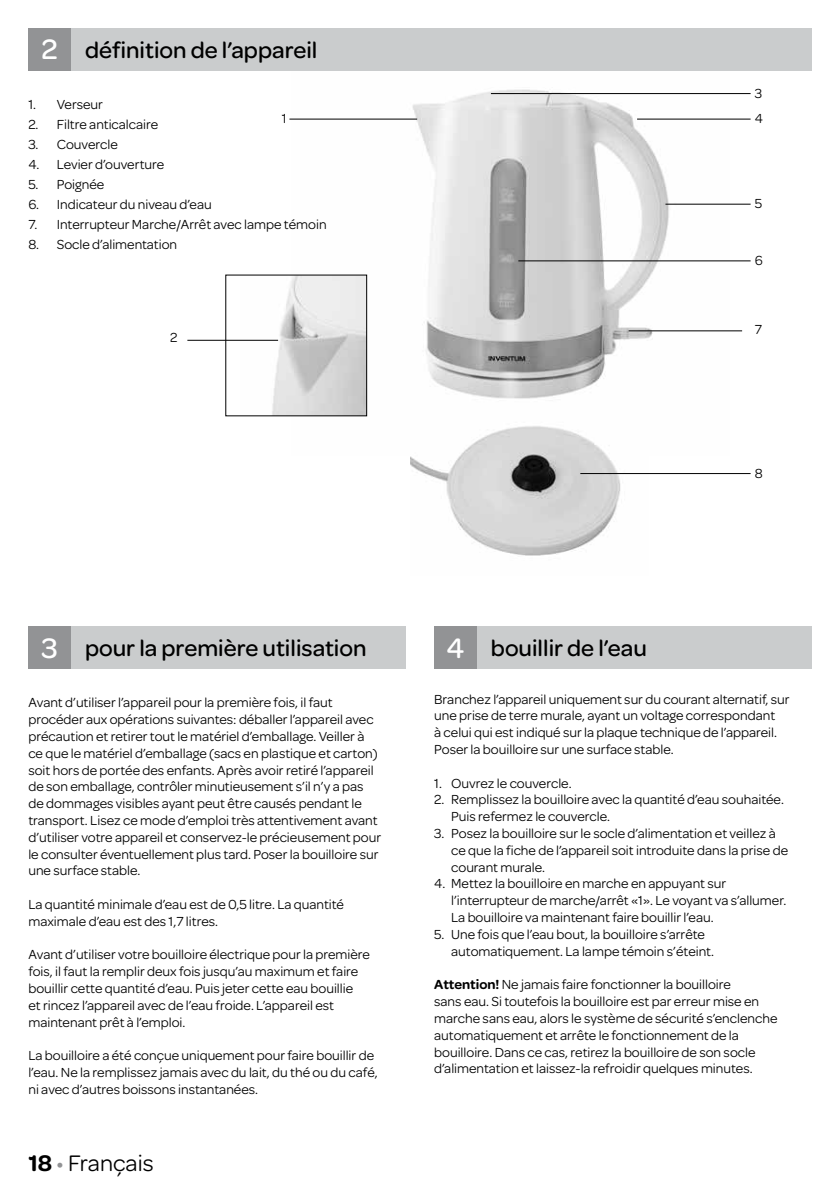
<style>
.page{position:relative;width:840px;height:1191px;background:#fff}
.page>*{position:absolute;margin:0;border:0;box-sizing:border-box;transform-origin:0 0}
.t1{font:500 24px "Omnes";color:#000}
.t2{font:24px "Omnes";color:#000}
.t3{font:14px/16.8px "Omnes";color:#000}
.s1{font-size:30px;color:#fff}
.s2{font-weight:600}
.s3{color:#929395}
</style>
<div class="page">
<img style="left:292px;top:89px;width:437px;height:328px">
<div style="left:57px;top:28px;width:754px;height:43px;background:#cacccd"></div>
<div style="left:28px;top:28px;width:43px;height:43px;background:#929395"></div>
<div style="left:57px;top:626px;width:348px;height:43px;background:#cacccd"></div>
<div style="left:28px;top:626px;width:43px;height:43px;background:#929395"></div>
<div style="left:462px;top:626px;width:349px;height:43px;background:#cacccd"></div>
<div style="left:434px;top:626px;width:42px;height:43px;background:#929395"></div>
<img style="left:410px;top:426px;width:238px;height:130px">
<hr style="left:665px;top:204px;width:85px;height:1px;background:#000">
<hr style="left:636px;top:119px;width:114px;height:1px;background:#000">
<hr style="left:518px;top:260px;width:232px;height:1px;background:#000">
<hr style="left:289px;top:119px;width:128px;height:1px;background:#000">
<hr style="left:628px;top:330px;width:113px;height:1px;background:#000">
<img style="left:240px;top:276px;width:125px;height:138px">
<hr style="left:187px;top:340px;width:91px;height:1px;background:#000">
<hr style="left:490px;top:93px;width:260px;height:1px;background:#000">
<hr style="left:580px;top:473px;width:170px;height:1px;background:#000">
<h1 class="t1" style="left:42px;top:33px;width:277px"><span class="s1">2</span> définition de l’appareil</h1>
<p class="t3" style="left:28px;top:95px;width:76px">1. Verseur</p>
<p class="t3" style="left:28px;top:115px;width:131px">2. Filtre anticalcaire</p>
<p class="t3" style="left:28px;top:135px;width:91px">3. Couvercle</p>
<p class="t3" style="left:28px;top:155px;width:137px">4. Levier d’ouverture</p>
<p class="t3" style="left:28px;top:175px;width:77px">5. Poignée</p>
<p class="t3" style="left:28px;top:195px;width:185px">6. Indicateur du niveau d’eau</p>
<p class="t3" style="left:28px;top:215px;width:300px">7. Interrupteur Marche/Arrêt avec lampe témoin</p>
<p class="t3" style="left:28px;top:235px;width:150px">8. Socle d’alimentation</p>
<p class="t3" style="left:281px;top:109px;width:6px">1</p>
<p class="t3" style="left:170px;top:328px;width:9px">2</p>
<p class="t3" style="left:754px;top:84px;width:9px">3</p>
<p class="t3" style="left:754px;top:109px;width:10px">4</p>
<p class="t3" style="left:754px;top:194px;width:9px">5</p>
<p class="t3" style="left:754px;top:251px;width:10px">6</p>
<p class="t3" style="left:754px;top:321px;width:9px">7</p>
<p class="t3" style="left:754px;top:464px;width:9px">8</p>
<h1 class="t1" style="left:41px;top:631px;width:326px"><span class="s1">3</span> pour la première utilisation</h1>
<h1 class="t1" style="left:446px;top:631px;width:202px"><span class="s1">4</span> bouillir de l’eau</h1>
<p class="t3" style="left:28px;top:693px;width:354px">Avant d’utiliser l’appareil pour la première fois, il faut procéder aux opérations suivantes: déballer l’appareil avec précaution et retirer tout le matériel d’emballage. Veiller à ce que le matériel d’emballage (sacs en plastique et carton) soit hors de portée des enfants. Après avoir retiré l’appareil de son emballage, contrôler minutieusement s’il n’y a pas de dommages visibles ayant peut être causés pendant le transport. Lisez ce mode d’emploi très attentivement avant d’utiliser votre appareil et conservez-le précieusement pour le consulter éventuellement plus tard. Poser la bouilloire sur une surface stable.</p>
<p class="t3" style="left:28px;top:895px;width:317px">La quantité minimale d’eau est de 0,5 litre. La quantité maximale d’eau est des 1,7 litres.</p>
<p class="t3" style="left:28px;top:945px;width:343px">Avant d’utiliser votre bouilloire électrique pour la première fois, il faut la remplir deux fois jusqu’au maximum et faire bouillir cette quantité d’eau. Puis jeter cette eau bouillie<br>et rincez l’appareil avec de l’eau froide. L’appareil est maintenant prêt à l’emploi.</p>
<p class="t3" style="left:28px;top:1046px;width:351px">La bouilloire a été conçue uniquement pour faire bouillir de l’eau. Ne la remplissez jamais avec du lait, du thé ou du café, ni avec d’autres boissons instantanées.</p>
<p class="t3" style="left:434px;top:689px;width:356px">Branchez l’appareil uniquement sur du courant alternatif, sur une prise de terre murale, ayant un voltage correspondant<br>à celui qui est indiqué sur la plaque technique de l’appareil.<br>Poser la bouilloire sur une surface stable.</p>
<p class="t3" style="left:434px;top:773px;width:139px">1. Ouvrez le couvercle.</p>
<p class="t3" style="left:451px;top:790px;width:334px;text-indent:-17px">2. Remplissez la bouilloire avec la quantité d’eau souhaitée.<br>Puis refermez le couvercle.</p>
<p class="t3" style="left:451px;top:824px;width:338px;text-indent:-17px">3. Posez la bouilloire sur le socle d’alimentation et veillez à ce que la fiche de l’appareil soit introduite dans la prise de courant murale.</p>
<p class="t3" style="left:451px;top:874px;width:336px;text-indent:-17px">4. Mettez la bouilloire en marche en appuyant sur l’interrupteur de marche/arrêt «1». Le voyant va s’allumer.<br>La bouilloire va maintenant faire bouillir l’eau.</p>
<p class="t3" style="left:451px;top:925px;width:264px;text-indent:-17px">5. Une fois que l’eau bout, la bouilloire s’arrête automatiquement. La lampe témoin s’éteint.</p>
<p class="t3" style="left:434px;top:975px;width:344px"><span class="s2">Attention!</span> Ne jamais faire fonctionner la bouilloire<br>sans eau. Si toutefois la bouilloire est par erreur mise en marche sans eau, alors le système de sécurité s’enclenche automatiquement et arrête le fonctionnement de la bouilloire. Dans ce cas, retirez la bouilloire de son socle d’alimentation et laissez-la refroidir quelques minutes.</p>
<h1 class="t2" style="left:28px;top:1146px;width:127px"><span class="s2">18</span> <span class="s3">•</span> Français</h1>
</div>
